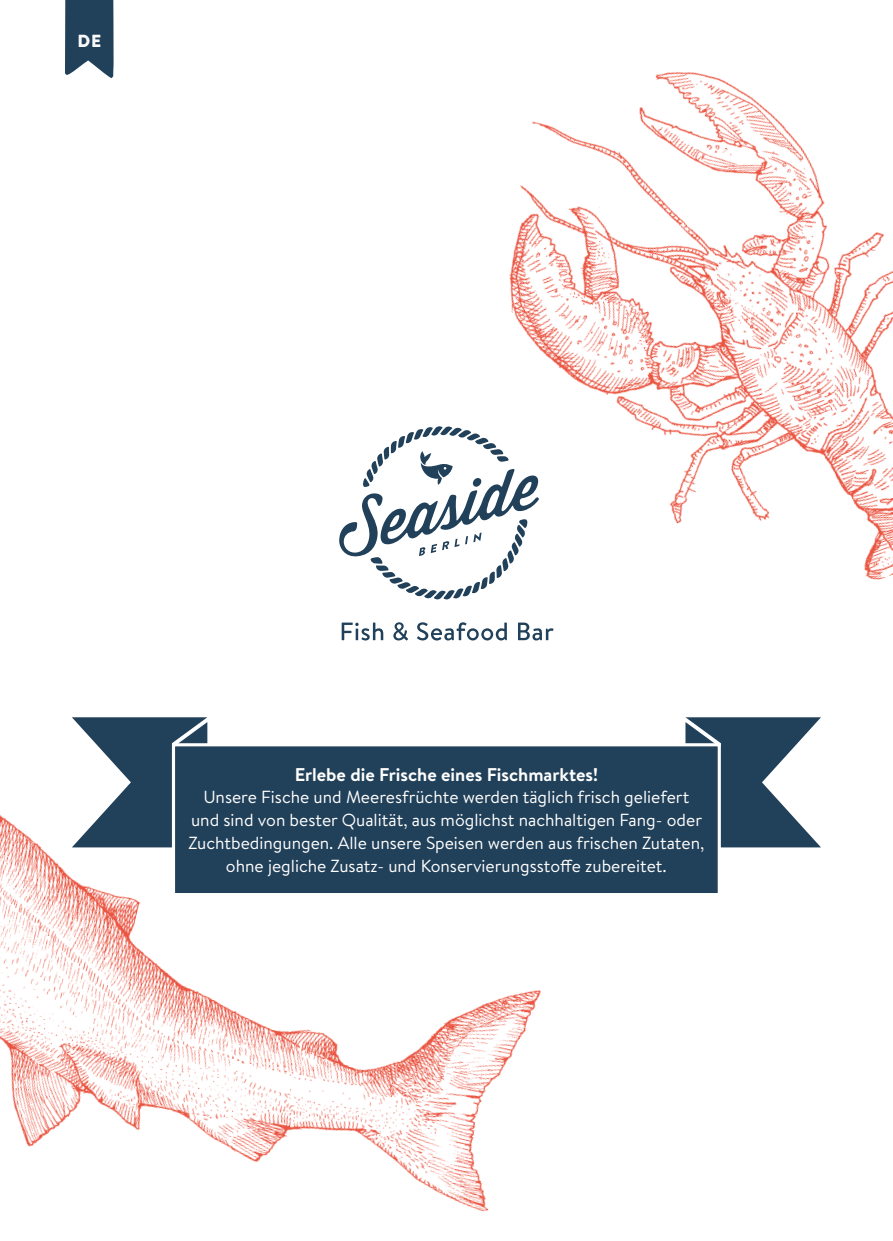
<style>
.page{position:relative;width:893px;height:1241px;background:#fff}
.page>*{position:absolute;margin:0;border:0;box-sizing:border-box;transform-origin:0 0}
.t1{font:700 18.38px "Brandon Text";color:#fff}
.t2{font:17.5px/22.8px "Brandon Text";color:#fff;text-align:center}
.t3{font:17.5px "Brandon Printed One";color:#fff}
</style>
<div class="page">
<svg style="left:339px;top:469px;width:30px;height:88px"></svg>
<svg style="left:342px;top:622px;width:27px;height:18px"></svg>
<img style="left:0;top:815px;width:541px;height:397px">
<img style="left:369px;top:72px;width:524px;height:569px">
<svg style="left:65px;top:0;width:49px;height:78px;background:#3c576d"></svg>
<svg style="left:72px;top:717px;width:135px;height:130px"></svg>
<svg style="left:685px;top:717px;width:136px;height:130px"></svg>
<svg style="left:170px;top:741px;width:552px;height:156px;background:#304d64"></svg>
<p class="t3" style="left:77px;top:30px;width:26px">DE</p>
<p class="t1" style="left:295px;top:761px;width:305px">Erlebe die Frische eines Fischmarktes!</p>
<p class="t2" style="left:188px;top:785px;width:517px">Unsere Fische und Meeresfrüchte werden täglich frisch geliefert und sind von bester Qualität, aus möglichst nachhaltigen Fang- oder Zuchtbedingungen. Alle unsere Speisen werden aus frischen Zutaten, ohne jegliche Zusatz- und Konservierungsstoffe zubereitet.</p>
</div>
